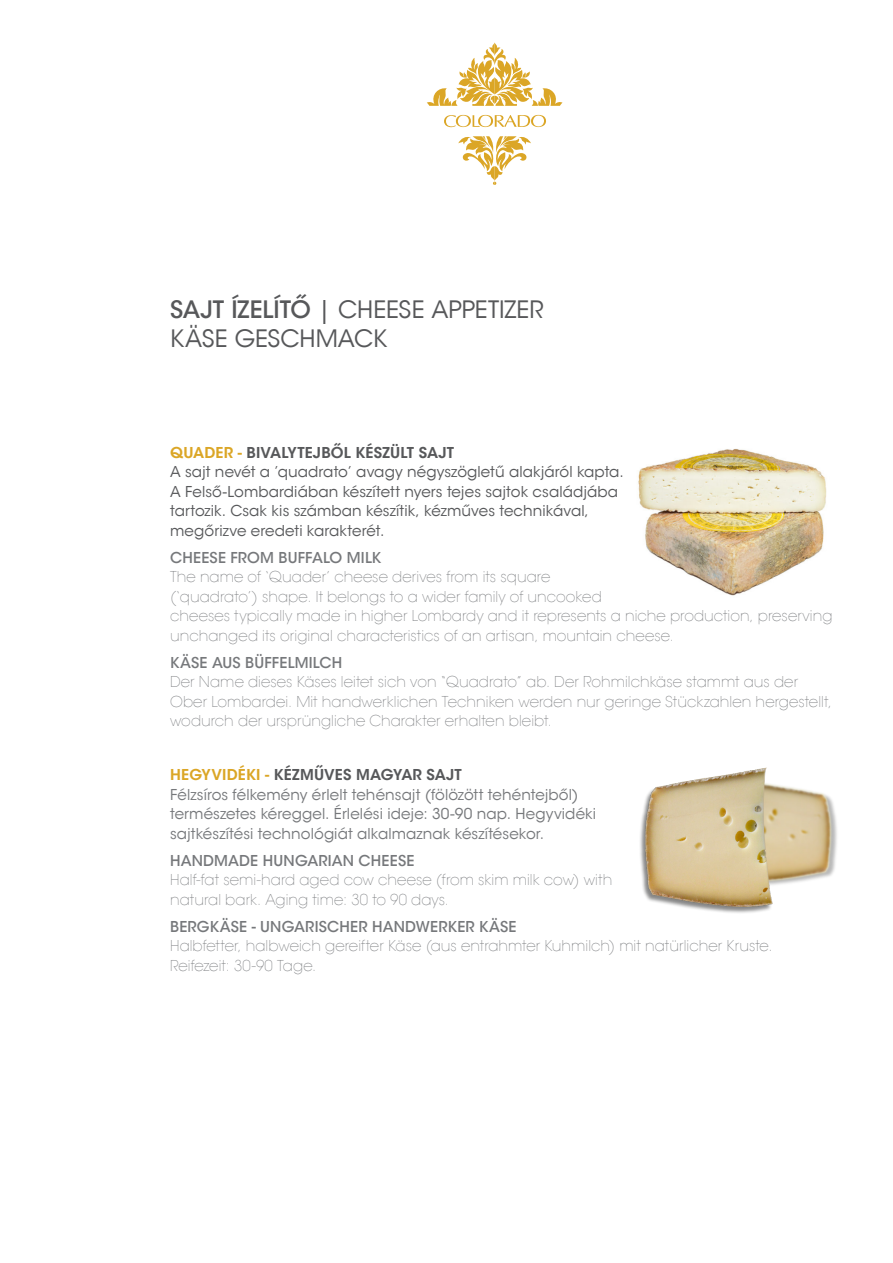
<style>
.page{position:relative;width:893px;height:1263px;background:#fff}
.page>*{position:absolute;margin:0;border:0;box-sizing:border-box;transform-origin:0 0}
.t1{font:24px "ITC Avant Garde Std";letter-spacing:-.005em;color:#57585a}
.t2{font:200 15px/19.5px "ITC Avant Garde Std";letter-spacing:.005em;color:#76787b}
.t3{font:15px/19.5px "ITC Avant Garde Std";letter-spacing:.005em;color:#57585a}
.t4{font:15px/19.5px "ITC Avant Garde Std";letter-spacing:.005em;color:#76787b}
.t5{font:500 15px "ITC Avant Garde Std";letter-spacing:.015em;color:#76787b}
.t6{font:600 15px "ITC Avant Garde Std";letter-spacing:.01em;color:#57585a}
.s1{font-weight:500}
.s2{color:#dba626}
</style>
<div class="page">
<svg style="left:444px;top:115px;width:102px;height:12px"></svg>
<svg style="left:427px;top:43px;width:135px;height:63px"></svg>
<svg style="left:458px;top:136px;width:73px;height:49px"></svg>
<img style="left:638px;top:449px;width:189px;height:147px">
<img style="left:640px;top:767px;width:197px;height:146px">
<p class="t1" style="left:170px;top:294px;width:375px"><span class="s1">SAJT ÍZELÍTŐ</span> | CHEESE APPETIZER</p>
<p class="t1" style="left:170px;top:323px;width:219px">KÄSE GESCHMACK</p>
<p class="t6" style="left:170px;top:442px;width:285px"><span class="s2">QUADER -</span> BIVALYTEJBŐL KÉSZÜLT SAJT</p>
<p class="t3" style="left:170px;top:462px;width:455px">A sajt nevét a ’quadrato’ avagy négyszögletű alakjáról kapta.<br>A Felső-Lombardiában készített nyers tejes sajtok családjába tartozik. Csak kis számban készítik, kézműves technikával, megőrizve eredeti karakterét.</p>
<p class="t5" style="left:170px;top:548px;width:213px">CHEESE FROM BUFFALO MILK</p>
<p class="t2" style="left:170px;top:567px;width:664px">The name of ‘Quader’ cheese derives from its square<br>(‘quadrato’) shape. It belongs to a wider family of uncooked<br>cheeses typically made in higher Lombardy and it represents a niche production, preserving unchanged its original characteristics of an artisan, mountain cheese.</p>
<p class="t5" style="left:170px;top:653px;width:174px">KÄSE AUS BÜFFELMILCH</p>
<p class="t2" style="left:170px;top:672px;width:663px">Der Name dieses Käses leitet sich von “Quadrato” ab. Der Rohmilchkäse stammt aus der<br>Ober Lombardei. Mit handwerklichen Techniken werden nur geringe Stückzahlen hergestellt, wodurch der ursprüngliche Charakter erhalten bleibt.</p>
<p class="t6" style="left:170px;top:765px;width:293px"><span class="s2">HEGYVIDÉKI -</span> KÉZMŰVES MAGYAR SAJT</p>
<p class="t4" style="left:170px;top:784px;width:428px">Félzsíros félkemény érlelt tehénsajt (fölözött tehéntejből) természetes kéreggel. Érlelési ideje: 30-90 nap. Hegyvidéki sajtkészítési technológiát alkalmaznak készítésekor.</p>
<p class="t5" style="left:170px;top:851px;width:246px">HANDMADE HUNGARIAN CHEESE</p>
<p class="t2" style="left:170px;top:870px;width:444px">Half-fat semi-hard aged cow cheese (from skim milk cow) with natural bark. Aging time: 30 to 90 days.</p>
<p class="t5" style="left:170px;top:917px;width:348px">BERGKÄSE - UNGARISCHER HANDWERKER KÄSE</p>
<p class="t2" style="left:170px;top:936px;width:604px">Halbfetter, halbweich gereifter Käse (aus entrahmter Kuhmilch) mit natürlicher Kruste.<br>Reifezeit: 30-90 Tage.</p>
</div>
